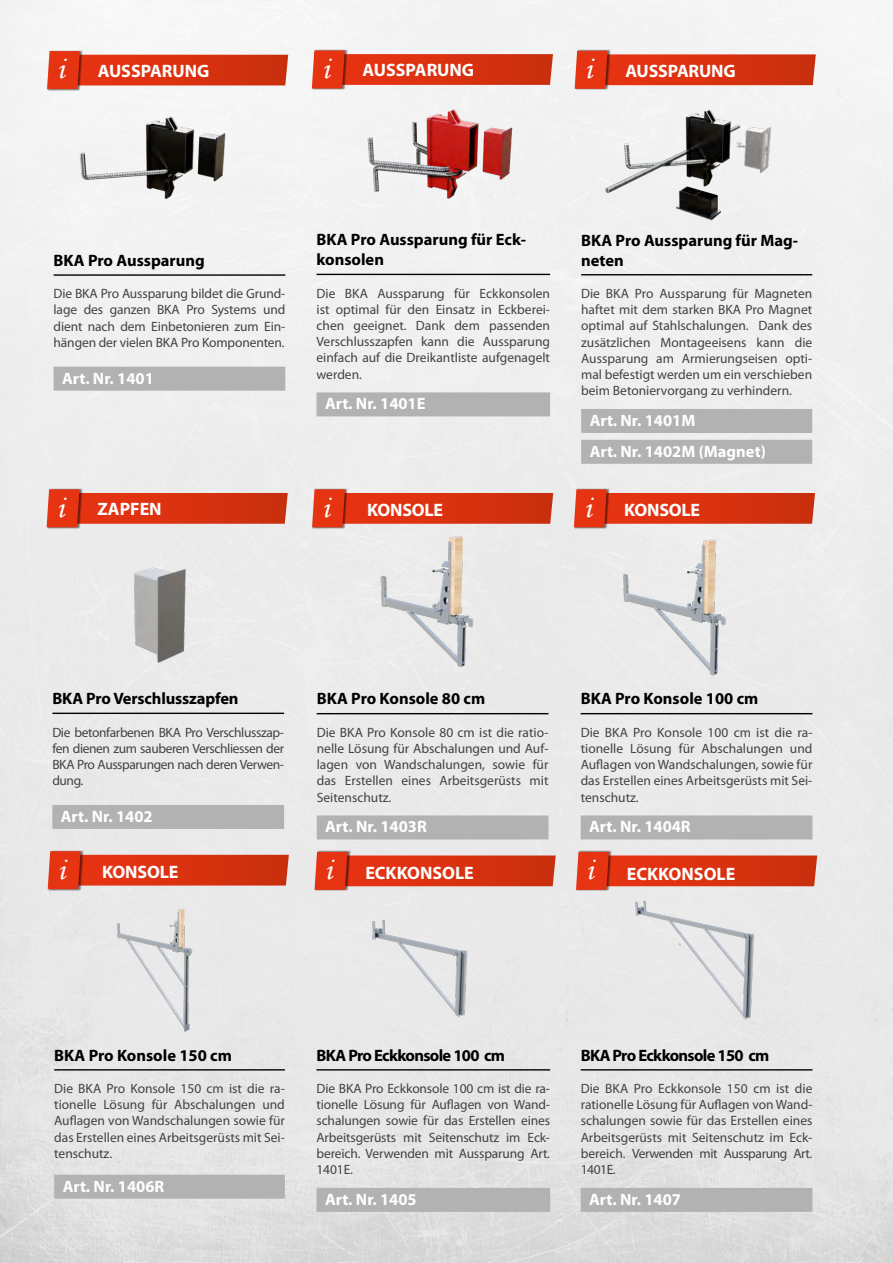
<style>
.page{position:relative;width:893px;height:1263px;background:#fff}
.page>*{position:absolute;margin:0;border:0;box-sizing:border-box;transform-origin:0 0}
.t1{font:700 18px "Myriad Pro";letter-spacing:-.005em;color:#fff}
.t2{font:700 16.5px/19.8px "Myriad Pro";letter-spacing:-.005em;color:#000}
.t3{font:700 16.5px/30.8px "Myriad Pro";color:#fff}
.t4{font:700 16.5px "Myriad Pro";letter-spacing:-.04em;color:#000}
.t5{font:13.5px/16.2px "Myriad Pro";color:#424241;text-align:justify}
.s1{font-family:"Monotype Corsiva";font-weight:400;font-size:31.05px}
</style>
<div class="page">
<img style="left:0;top:0;width:893px;height:1263px">
<img style="left:592px;top:96px;width:209px;height:139px">
<hr style="left:581px;top:274px;width:231px;height:1px;background:#000">
<div style="left:581px;top:409px;width:231px;height:24px;background:#b3b2b2"></div>
<div style="left:581px;top:440px;width:231px;height:24px;background:#b3b2b2"></div>
<div style="left:567px;top:42px;width:265px;height:54px;background:#f3f3f3"></div>
<img style="left:574px;top:49px;width:37px;height:42px">
<svg style="left:575px;top:51px;width:241px;height:38px;background:#dd5237"></svg>
<img style="left:321px;top:96px;width:221px;height:149px">
<hr style="left:316px;top:274px;width:234px;height:1px;background:#000">
<div style="left:316px;top:392px;width:234px;height:24px;background:#b3b2b2"></div>
<div style="left:304px;top:42px;width:265px;height:54px;background:#f3f3f3"></div>
<img style="left:312px;top:49px;width:36px;height:41px">
<svg style="left:312px;top:51px;width:241px;height:37px;background:#dd4f33"></svg>
<img style="left:78px;top:97px;width:164px;height:122px">
<hr style="left:54px;top:274px;width:231px;height:2px;background:#000">
<div style="left:54px;top:367px;width:231px;height:24px;background:#b3b2b2"></div>
<div style="left:40px;top:42px;width:264px;height:55px;background:#f6f6f6"></div>
<img style="left:47px;top:50px;width:36px;height:41px">
<svg style="left:47px;top:51px;width:241px;height:38px;background:#de5338"></svg>
<img style="left:301px;top:526px;width:256px;height:185px">
<img style="left:563px;top:535px;width:256px;height:176px">
<hr style="left:317px;top:713px;width:231px;height:1px;background:#000">
<div style="left:317px;top:815px;width:231px;height:24px;background:#b3b2b2"></div>
<hr style="left:581px;top:713px;width:231px;height:1px;background:#000">
<div style="left:581px;top:815px;width:231px;height:24px;background:#b3b2b2"></div>
<div style="left:305px;top:480px;width:264px;height:55px;background:#ececec"></div>
<img style="left:312px;top:488px;width:36px;height:41px">
<svg style="left:312px;top:489px;width:241px;height:38px"></svg>
<div style="left:567px;top:480px;width:264px;height:55px;background:#ededed"></div>
<img style="left:574px;top:488px;width:36px;height:41px">
<svg style="left:574px;top:489px;width:241px;height:38px"></svg>
<hr style="left:316px;top:1069px;width:234px;height:1px;background:#000">
<div style="left:316px;top:1188px;width:234px;height:24px;background:#b3b2b2"></div>
<hr style="left:581px;top:1069px;width:231px;height:1px;background:#000">
<div style="left:581px;top:1188px;width:231px;height:24px;background:#b3b2b2"></div>
<div style="left:307px;top:843px;width:265px;height:54px;background:#e9e9e9"></div>
<img style="left:314px;top:850px;width:37px;height:42px">
<svg style="left:315px;top:852px;width:241px;height:38px;background:#db472a"></svg>
<div style="left:569px;top:843px;width:264px;height:54px;background:#eaeaea"></div>
<img style="left:576px;top:850px;width:36px;height:42px">
<svg style="left:576px;top:852px;width:241px;height:38px;background:#dc5136"></svg>
<img style="left:349px;top:879px;width:197px;height:148px">
<img style="left:616px;top:897px;width:173px;height:129px">
<div style="left:71px;top:897px;width:192px;height:147px;background:#e9e9e9"></div>
<hr style="left:54px;top:1069px;width:231px;height:1px;background:#000">
<div style="left:54px;top:1175px;width:231px;height:24px;background:#b3b2b2"></div>
<div style="left:40px;top:842px;width:265px;height:55px;background:#e9e9e9"></div>
<img style="left:47px;top:850px;width:37px;height:41px">
<svg style="left:48px;top:851px;width:241px;height:38px;background:#dc5135"></svg>
<img style="left:81px;top:535px;width:192px;height:148px">
<hr style="left:52px;top:713px;width:232px;height:1px;background:#000">
<div style="left:52px;top:805px;width:232px;height:24px;background:#b3b2b2"></div>
<div style="left:39px;top:480px;width:265px;height:55px;background:#ececec"></div>
<img style="left:46px;top:488px;width:37px;height:41px">
<svg style="left:47px;top:489px;width:241px;height:38px"></svg>
<h1 class="t1" style="left:57px;top:59px;width:154px"><span class="s1">i</span> AUSSPARUNG</h1>
<h1 class="t1" style="left:322px;top:58px;width:154px"><span class="s1">i</span> AUSSPARUNG</h1>
<h1 class="t1" style="left:584px;top:59px;width:153px"><span class="s1">i</span> AUSSPARUNG</h1>
<p class="t2" style="left:54px;top:250px;width:153px">BKA Pro Aussparung</p>
<p class="t5" style="left:54px;top:285px;width:233px">Die BKA Pro Aussparung bildet die Grund&shy;lage des ganzen BKA Pro Systems und dient nach dem Einbetonieren zum Ein&shy;hängen der vielen BKA Pro Komponenten.</p>
<p class="t3" style="left:62px;top:362px;width:93px">Art. Nr. 1401</p>
<h1 class="t1" style="left:56px;top:497px;width:107px"><span class="s1">i</span> ZAPFEN</h1>
<p class="t2" style="left:316px;top:229px;width:211px">BKA Pro Aussparung für Eck&shy;konsolen</p>
<p class="t5" style="left:316px;top:285px;width:235px">Die BKA Aussparung für Eckkonsolen ist optimal für den Einsatz in Eckberei&shy;chen geeignet. Dank dem passenden Verschlusszapfen kann die Aussparung einfach auf die Dreikantliste aufgenagelt werden.</p>
<p class="t3" style="left:325px;top:388px;width:102px">Art. Nr. 1401E</p>
<p class="t2" style="left:581px;top:230px;width:219px">BKA Pro Aussparung für Mag&shy;neten</p>
<p class="t5" style="left:581px;top:285px;width:233px">Die BKA Pro Aussparung für Magneten haftet mit dem starken BKA Pro Magnet optimal auf Stahlschalungen. Dank des zusätzlichen Montageeisens kann die Aussparung am Armierungseisen opti&shy;mal befestigt werden um ein verschieben beim Betoniervorgang zu verhindern.</p>
<p class="t3" style="left:590px;top:404px;width:178px">Art. Nr. 1401M<br>Art. Nr. 1402M (Magnet)</p>
<h1 class="t1" style="left:322px;top:498px;width:123px"><span class="s1">i</span> KONSOLE</h1>
<h1 class="t1" style="left:584px;top:498px;width:118px"><span class="s1">i</span> KONSOLE</h1>
<p class="t2" style="left:52px;top:688px;width:188px">BKA Pro Verschlusszapfen</p>
<p class="t5" style="left:52px;top:724px;width:233px">Die betonfarbenen BKA Pro Verschlusszap&shy;fen dienen zum sauberen Verschliessen der BKA Pro Aussparungen nach deren Verwen&shy;dung.</p>
<p class="t3" style="left:61px;top:800px;width:93px">Art. Nr. 1402</p>
<h1 class="t1" style="left:58px;top:860px;width:122px"><span class="s1">i</span> KONSOLE</h1>
<p class="t2" style="left:317px;top:688px;width:170px">BKA Pro Konsole 80 cm</p>
<p class="t5" style="left:317px;top:724px;width:233px">Die BKA Pro Konsole 80 cm ist die ratio&shy;nelle Lösung für Abschalungen und Auf&shy;lagen von Wandschalungen, sowie für das Erstellen eines Arbeitsgerüsts mit Seitenschutz.</p>
<p class="t3" style="left:325px;top:811px;width:103px">Art. Nr. 1403R</p>
<p class="t2" style="left:581px;top:688px;width:179px">BKA Pro Konsole 100 cm</p>
<p class="t5" style="left:581px;top:724px;width:233px">Die BKA Pro Konsole 100 cm ist die ra&shy;tionelle Lösung für Abschalungen und Auflagen von Wandschalungen, sowie für das Erstellen eines Arbeitsgerüsts mit Sei&shy;tenschutz.</p>
<p class="t3" style="left:589px;top:811px;width:103px">Art. Nr. 1404R</p>
<h1 class="t1" style="left:324px;top:861px;width:151px"><span class="s1">i</span> ECKKONSOLE</h1>
<h1 class="t1" style="left:586px;top:862px;width:151px"><span class="s1">i</span> ECKKONSOLE</h1>
<p class="t2" style="left:54px;top:1045px;width:179px">BKA Pro Konsole 150 cm</p>
<p class="t5" style="left:54px;top:1080px;width:232px">Die BKA Pro Konsole 150 cm ist die ra&shy;tionelle Lösung für Abschalungen und Auflagen von Wandschalungen sowie für das Erstellen eines Arbeitsgerüsts mit Sei&shy;tenschutz.</p>
<p class="t3" style="left:63px;top:1170px;width:103px">Art. Nr. 1406R</p>
<p class="t4" style="left:316px;top:1044px;width:190px">BKA Pro Eckkonsole 100 cm</p>
<p class="t5" style="left:316px;top:1080px;width:235px">Die BKA Pro Eckkonsole 100 cm ist die ra&shy;tionelle Lösung für Auflagen von Wand&shy;schalungen sowie für das Erstellen eines Arbeitsgerüsts mit Seitenschutz im Eck&shy;bereich. Verwenden mit Aussparung Art.<br>1401E.</p>
<p class="t3" style="left:325px;top:1183px;width:93px">Art. Nr. 1405</p>
<p class="t4" style="left:581px;top:1044px;width:190px">BKA Pro Eckkonsole 150 cm</p>
<p class="t5" style="left:581px;top:1080px;width:233px">Die BKA Pro Eckkonsole 150 cm ist die rationelle Lösung für Auflagen von Wand&shy;schalungen sowie für das Erstellen eines Arbeitsgerüsts mit Seitenschutz im Eck&shy;bereich. Verwenden mit Aussparung Art.<br>1401E.</p>
<p class="t3" style="left:589px;top:1183px;width:93px">Art. Nr. 1407</p>
</div>
